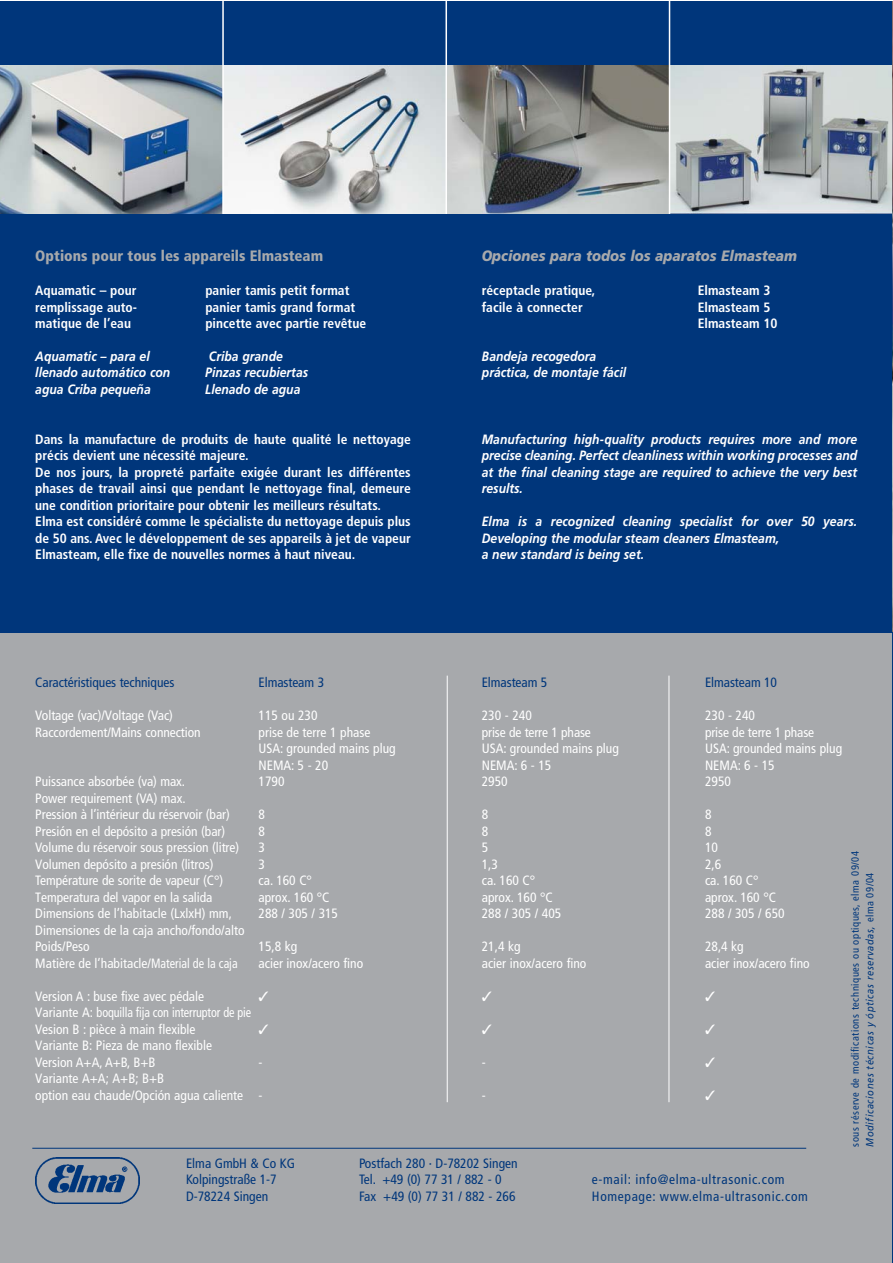
<style>
.page{position:relative;width:893px;height:1263px;background:#fff}
.page>*{position:absolute;margin:0;border:0;box-sizing:border-box;transform-origin:0 0}
.t1{font:italic 900 15px "Frutiger";color:#a7a9ac;scale:.9 1}
.t2{font:900 condensed 15px "Frutiger";color:#a7a9ac}
.t3{font:condensed 13.5px/16.5px "Frutiger";color:#fff}
.t4{font:700 condensed 13.5px/16.5px "Frutiger";color:#fff}
.t5{font:italic 700 13.5px/16.5px "Frutiger";color:#fff;scale:.9 1}
.t6{font:condensed 13.5px/16.5px "Frutiger";color:#00367b}
.t7{font:condensed 13.5px/16.5px "Frutiger";letter-spacing:.05em;color:#00367b}
.t8{font:condensed 10.5px/14.9px "Frutiger";letter-spacing:.05em;color:#00367b}
.s1{font-style:italic;font-stretch:normal}
</style>
<div class="page">
<div style="left:0;top:633px;width:893px;height:630px;background:#a7a9ac"></div>
<hr style="left:447px;top:676px;width:1px;height:426px;background:#fff">
<hr style="left:669px;top:676px;width:1px;height:426px;background:#fff">
<hr style="left:32px;top:1148px;width:774px;height:1px;background:#00367b">
<img style="left:35px;top:1158px;width:105px;height:46px">
<div style="left:0;top:1px;width:893px;height:632px;background:#00367b"></div>
<img style="left:447px;top:65px;width:222px;height:149px">
<svg style="left:670px;top:65px;width:222px;height:149px;background:#aeb5ba"></svg>
<img style="left:0;top:65px;width:222px;height:149px">
<svg style="left:224px;top:65px;width:221px;height:149px;background:#cccfd1"></svg>
<hr style="left:445px;top:1px;width:2px;height:213px;background:#fff">
<hr style="left:222px;top:1px;width:2px;height:213px;background:#fff">
<hr style="left:669px;top:1px;width:1px;height:213px;background:#fff">
<img style="left:892px;top:1px;width:1px;height:1262px">
<p class="t2" style="left:35px;top:249px;width:289px">Options pour tous les appareils Elmasteam</p>
<p class="t4" style="left:35px;top:283px;width:103px">Aquamatic – pour</p>
<p class="t4" style="left:205px;top:283px;width:146px">panier tamis petit format</p>
<p class="t4" style="left:35px;top:300px;width:103px">remplissage auto-</p>
<p class="t4" style="left:205px;top:300px;width:151px">panier tamis grand format</p>
<p class="t4" style="left:35px;top:316px;width:97px">matique de l’eau</p>
<p class="t4" style="left:205px;top:316px;width:162px">pincette avec partie revêtue</p>
<p class="t1" style="left:482px;top:249px;width:352px">Opciones para todos los aparatos Elmasteam</p>
<p class="t4" style="left:482px;top:283px;width:115px">réceptacle pratique,</p>
<p class="t4" style="left:698px;top:283px;width:74px">Elmasteam 3</p>
<p class="t4" style="left:482px;top:300px;width:102px">facile à connecter</p>
<p class="t4" style="left:698px;top:300px;width:81px">Elmasteam 5<br>Elmasteam 10</p>
<p class="t5" style="left:35px;top:349px;width:151px">Aquamatic – para el llenado automático con agua Criba pequeña</p>
<p class="t5" style="left:205px;top:349px;width:116px">Criba grande<br>Pinzas recubiertas<br>Llenado de agua</p>
<p class="t5" style="left:482px;top:349px;width:162px">Bandeja recogedora práctica, de montaje fácil</p>
<p class="t4" style="left:35px;top:432px;width:377px">Dans la manufacture de produits de haute qualité le nettoyage précis devient une nécessité majeure.<br>De nos jours, la propreté parfaite exigée durant les différentes phases de travail ainsi que pendant le nettoyage final, demeure une condition prioritaire pour obtenir les meilleurs résultats.<br>Elma est considéré comme le spécialiste du nettoyage depuis plus de 50 ans. Avec le développement de ses appareils à jet de vapeur Elmasteam, elle fixe de nouvelles normes à haut niveau.</p>
<p class="t6" style="left:35px;top:675px;width:141px">Caractéristiques techniques</p>
<p class="t3" style="left:35px;top:708px;width:167px">Voltage (vac)/Voltage (Vac)<br>Raccordement/Mains connection</p>
<p class="t3" style="left:35px;top:774px;width:211px">Puissance absorbée (va) max.<br>Power requirement (VA) max.<br>Pression à l’intérieur du réservoir (bar)<br>Presión en el depósito a presión (bar)<br>Volume du réservoir sous pression (litre)<br>Volumen depósito a presión (litros)<br>Température de sorite de vapeur (C°)<br>Temperatura del vapor en la salida Dimensions de l’habitacle (LxlxH) mm, Dimensiones de la caja ancho/fondo/alto Poids/Peso<br>Matière de l’habitacle/Material de la caja</p>
<p class="t3" style="left:35px;top:989px;width:217px">Version A : buse fixe avec pédale<br>Variante A: boquilla fija con interruptor de pie<br>Vesion B : pièce à main flexible<br>Variante B: Pieza de mano flexible<br>Version A+A, A+B, B+B<br>Variante A+A; A+B; B+B<br>option eau chaude/Opción agua caliente</p>
<p class="t6" style="left:259px;top:675px;width:67px">Elmasteam 3</p>
<p class="t3" style="left:259px;top:708px;width:139px">115 ou 230<br>prise de terre 1 phase<br>USA: grounded mains plug<br>NEMA: 5 - 20<br>1790</p>
<p class="t3" style="left:259px;top:807px;width:81px">8<br>8<br>3<br>3<br>ca. 160 C° aprox. 160 °C<br>288 / 305 / 315</p>
<p class="t3" style="left:259px;top:939px;width:106px">15,8 kg<br>acier inox/acero fino</p>
<p class="t3" style="left:259px;top:1055px;width:5px">-</p>
<p class="t3" style="left:259px;top:1088px;width:5px">-</p>
<p class="t5" style="left:482px;top:432px;width:419px;text-align:justify">Manufacturing high-quality products requires more and more precise cleaning. Perfect cleanliness within working processes and at the final cleaning stage are required to achieve the very best results.</p>
<p class="t5" style="left:482px;top:514px;width:419px">Elma is a recognized cleaning specialist for over 50 years.<br>Developing the modular steam cleaners Elmasteam,<br>a new standard is being set.</p>
<p class="t6" style="left:482px;top:675px;width:67px">Elmasteam 5</p>
<p class="t3" style="left:482px;top:708px;width:139px">230 - 240<br>prise de terre 1 phase<br>USA: grounded mains plug<br>NEMA: 6 - 15<br>2950</p>
<p class="t3" style="left:482px;top:807px;width:81px">8<br>8<br>5<br>1,3<br>ca. 160 C° aprox. 160 °C<br>288 / 305 / 405</p>
<p class="t3" style="left:482px;top:939px;width:106px">21,4 kg<br>acier inox/acero fino</p>
<p class="t3" style="left:482px;top:1055px;width:5px">-</p>
<p class="t3" style="left:482px;top:1088px;width:5px">-</p>
<p class="t6" style="left:705px;top:675px;width:74px">Elmasteam 10</p>
<p class="t3" style="left:705px;top:708px;width:139px">230 - 240<br>prise de terre 1 phase<br>USA: grounded mains plug<br>NEMA: 6 - 15<br>2950</p>
<p class="t3" style="left:705px;top:807px;width:81px">8<br>8<br>10<br>2,6<br>ca. 160 C° aprox. 160 °C<br>288 / 305 / 650</p>
<p class="t3" style="left:705px;top:939px;width:106px">28,4 kg<br>acier inox/acero fino</p>
<p class="t8" style="left:848px;top:1147px;width:297px;rotate:-90deg">sous réserve de modifications techniques ou optiques, elma 09/04<br><span class="s1">Modificaciones técnicas y ópticas reservadas,</span> elma 09/04</p>
<p class="t6" style="left:186px;top:1156px;width:111px">Elma GmbH &amp; Co KG<br>Kolpingstraße 1-7<br>D-78224 Singen</p>
<p class="t6" style="left:359px;top:1156px;width:160px">Postfach 280 · D-78202 Singen<br>Tel. +49 (0) 77 31 / 882 - 0<br>Fax +49 (0) 77 31 / 882 - 266</p>
<p class="t7" style="left:592px;top:1172px;width:217px">e-mail: info@elma-ultrasonic.com<br>Homepage: www.elma-ultrasonic.com</p>
</div>
